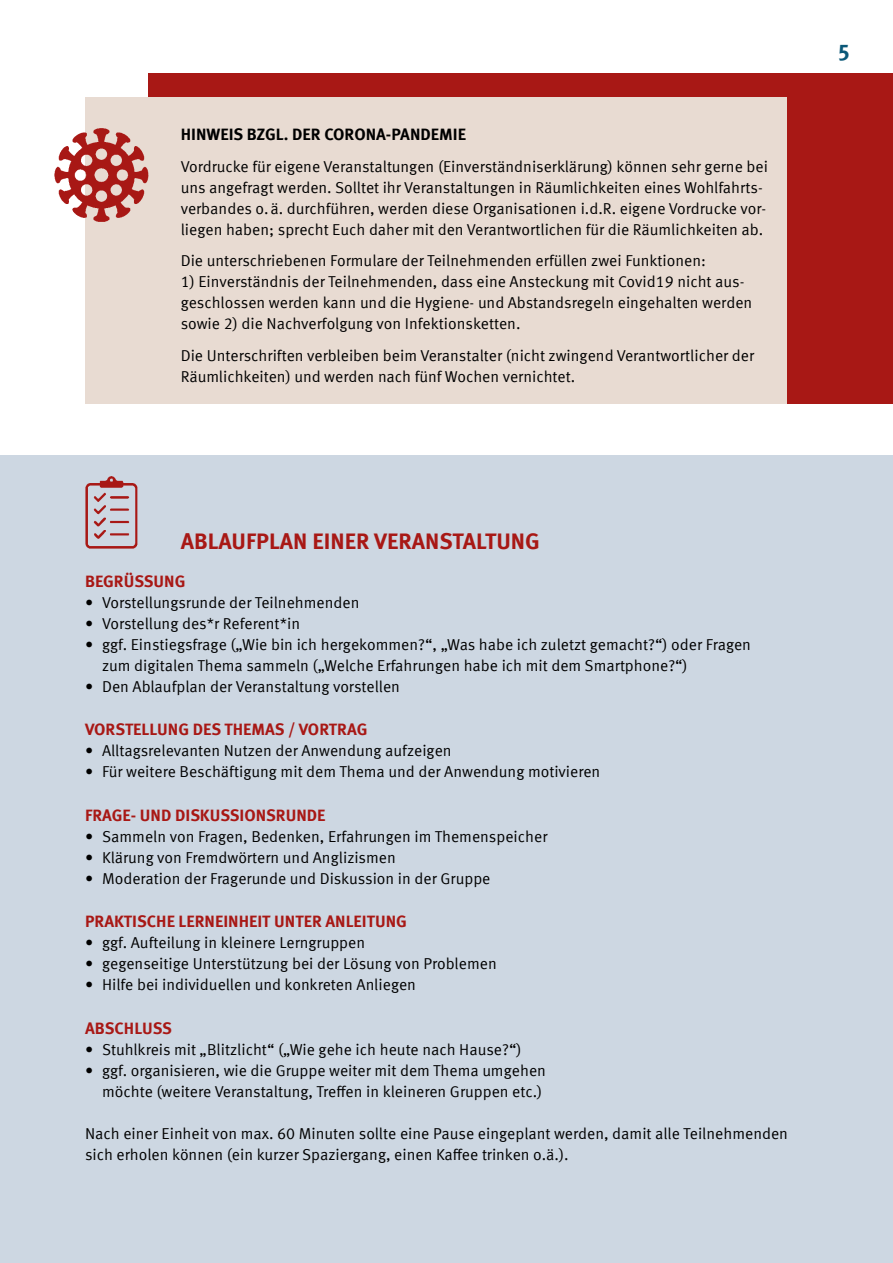
<style>
.page{position:relative;width:893px;height:1263px;background:#fff}
.page>*{position:absolute;margin:0;border:0;box-sizing:border-box;transform-origin:0 0}
.t1{font:700 22.5px "Meta Offc";color:#a81815}
.t2{font:700 22.5px "Meta Offc";color:#0a5878}
.t3{font:700 16.5px "Meta Offc";color:#a81815}
.t4{font:700 16.5px "Meta Offc";color:#000}
.t5{font:15.75px/21px "Meta Offc Norm";color:#000}
</style>
<div class="page">
<div style="left:0;top:455px;width:893px;height:808px;background:#cdd7e2"></div>
<div style="left:149px;top:73px;width:744px;height:331px;background:#a81815"></div>
<div style="left:85px;top:97px;width:702px;height:307px;background:#e8dbd2"></div>
<img style="left:54px;top:128px;width:95px;height:94px">
<img style="left:85px;top:477px;width:53px;height:72px">
<p class="t4" style="left:181px;top:125px;width:287px">HINWEIS BZGL. DER CORONA-PANDEMIE</p>
<p class="t5" style="left:181px;top:156px;width:589px">Vordrucke für eigene Veranstaltungen (Einverständniserklärung) können sehr gerne bei uns angefragt werden. Solltet ihr Veranstaltungen in Räumlichkeiten eines Wohlfahrts&shy;verbandes o.ä. durchführen, werden diese Organisationen i.d.R. eigene Vordrucke vor&shy;liegen haben; sprecht Euch daher mit den Verantwortlichen für die Räumlichkeiten ab.</p>
<p class="t5" style="left:181px;top:251px;width:527px">Die unterschriebenen Formulare der Teilnehmenden erfüllen zwei Funktionen:</p>
<p class="t5" style="left:181px;top:272px;width:573px">1) Einverständnis der Teilnehmenden, dass eine Ansteckung mit Covid19 nicht aus&shy;geschlossen werden kann und die Hygiene- und Abstandsregeln eingehalten werden sowie 2) die Nachverfolgung von Infektionsketten.</p>
<p class="t5" style="left:181px;top:345px;width:575px">Die Unterschriften verbleiben beim Veranstalter (nicht zwingend Verantwortlicher der<br>Räumlichkeiten) und werden nach fünf Wochen vernichtet.</p>
<h1 class="t2" style="left:838px;top:38px;width:14px">5</h1>
<h1 class="t1" style="left:181px;top:527px;width:361px">ABLAUFPLAN EINER VERANSTALTUNG</h1>
<p class="t3" style="left:85px;top:571px;width:102px">BEGRÜSSUNG</p>
<p class="t5" style="left:85px;top:592px;width:276px">• Vorstellungsrunde der Teilnehmenden</p>
<p class="t5" style="left:85px;top:613px;width:217px">• Vorstellung des*r Referent*in</p>
<p class="t5" style="left:102px;top:634px;width:650px;text-indent:-17px">• ggf. Einstiegsfrage („Wie bin ich hergekommen?“, „Was habe ich zuletzt gemacht?“) oder Fragen zum digitalen Thema sammeln („Welche Erfahrungen habe ich mit dem Smartphone?“)</p>
<p class="t5" style="left:85px;top:676px;width:316px">• Den Ablaufplan der Veranstaltung vorstellen</p>
<p class="t3" style="left:85px;top:720px;width:284px">VORSTELLUNG DES THEMAS / VORTRAG</p>
<p class="t5" style="left:85px;top:741px;width:368px">• Alltagsrelevanten Nutzen der Anwendung aufzeigen</p>
<p class="t5" style="left:85px;top:762px;width:517px">• Für weitere Beschäftigung mit dem Thema und der Anwendung motivieren</p>
<p class="t3" style="left:85px;top:805px;width:242px">FRAGE- UND DISKUSSIONSRUNDE</p>
<p class="t5" style="left:85px;top:826px;width:464px">• Sammeln von Fragen, Bedenken, Erfahrungen im Themenspeicher</p>
<p class="t5" style="left:85px;top:847px;width:312px">• Klärung von Fremdwörtern und Anglizismen</p>
<p class="t5" style="left:85px;top:868px;width:407px">• Moderation der Fragerunde und Diskussion in der Gruppe</p>
<p class="t3" style="left:85px;top:912px;width:323px">PRAKTISCHE LERNEINHEIT UNTER ANLEITUNG</p>
<p class="t5" style="left:85px;top:933px;width:282px">• ggf. Aufteilung in kleinere Lerngruppen</p>
<p class="t5" style="left:85px;top:954px;width:413px">• gegenseitige Unterstützung bei der Lösung von Problemen</p>
<p class="t5" style="left:85px;top:975px;width:333px">• Hilfe bei individuellen und konkreten Anliegen</p>
<p class="t3" style="left:85px;top:1018px;width:88px">ABSCHLUSS</p>
<p class="t5" style="left:85px;top:1039px;width:438px">• Stuhlkreis mit „Blitzlicht“ („Wie gehe ich heute nach Hause?“)</p>
<p class="t5" style="left:85px;top:1060px;width:462px;text-align:right">• ggf. organisieren, wie die Gruppe weiter mit dem Thema umgehen möchte (weitere Veranstaltung, Treffen in kleineren Gruppen etc.)</p>
<p class="t5" style="left:85px;top:1123px;width:704px">Nach einer Einheit von max. 60 Minuten sollte eine Pause eingeplant werden, damit alle Teilnehmenden sich erholen können (ein kurzer Spaziergang, einen Kaffee trinken o.ä.).</p>
</div>
